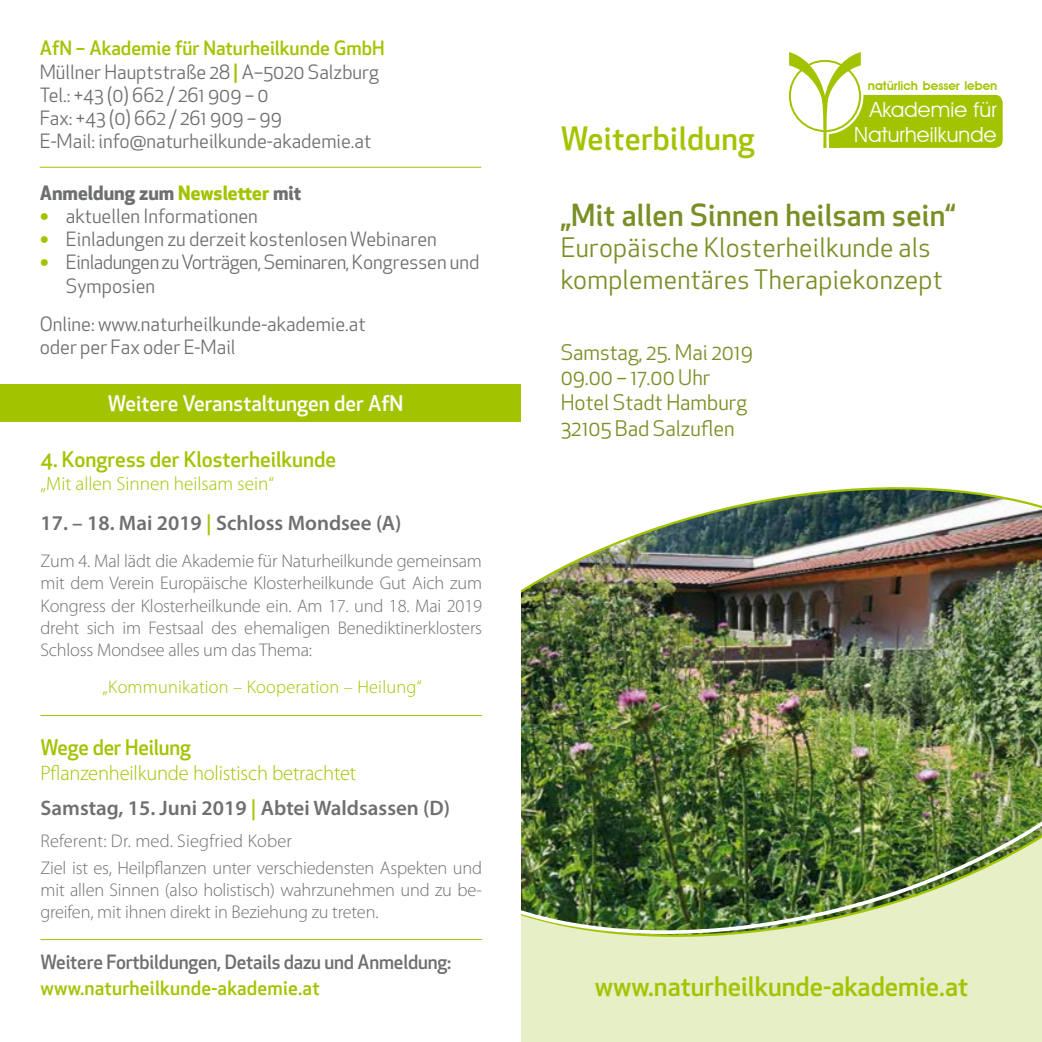
<style>
.page{position:relative;width:1042px;height:1042px;background:#fff}
.page>*{position:absolute;margin:0;border:0;box-sizing:border-box;transform-origin:0 0}
.t1{font:500 31.5px "Apex New";letter-spacing:.01em;color:#a2c400}
.t2{font:500 29.75px "Apex New";letter-spacing:.01em;color:#798f25}
.t3{font:26.25px/31.5px "Apex New";letter-spacing:.01em;color:#798f25}
.t4{font:500 26.25px "Apex New";color:#a2c400}
.t5{font:300 21px/35.2px "Myriad Pro";letter-spacing:-.01em;color:#a2c400}
.t6{font:21px/25.2px "Apex New";color:#798f25}
.t7{font:500 21px "Apex New";color:#a2c400}
.t8{font:600 21px "Myriad Pro";color:#6e6f70}
.t9{font:500 21px "Apex New";color:#fff}
.t10{font:21px/25.2px "Avant Garde IT Cby BT";letter-spacing:.01em;color:#fff;text-align:right}
.t11{font:19.25px/23.1px "Apex New";color:#6e6f70}
.t12{font:19.25px/23.1px "Apex New";letter-spacing:-.025em;color:#6e6f70}
.t13{font:500 19.25px "Apex New";letter-spacing:-.01em;color:#6e6f70}
.t14{font:500 19.25px "Apex New";letter-spacing:.01em;color:#a2c400}
.t15{font:300 19.25px "Myriad Pro";color:#a2c400}
.t16{font:700 19.25px "Apex New";color:#6e6f70}
.t17{font:300 18.38px/22.1px "Myriad Pro";letter-spacing:-.01em;color:#6e6f70}
.t18{font:300 18.38px "Myriad Pro";letter-spacing:.01em;color:#a2c400}
.t19{font:600 12.42px "Avant Garde IT Cby BT";color:#a2c400}
.s1{font-weight:500;color:#a2c400}
.s2{color:#a2c400}
.s3{font-family:"Gotham";font-weight:900;font-size:18.38px;color:#a2c400}
.s4{font-weight:600;color:#6e6f70}
.s5{font-weight:600}
</style>
<div class="page">
<div style="left:829px;top:95px;width:173px;height:53px;background:#a2c400;border-radius:8px"></div>
<svg style="left:789px;top:52px;width:72px;height:96px"></svg>
<div style="left:829px;top:138px;width:11px;height:10px;background:#a2c400"></div>
<div style="left:521px;top:676px;width:521px;height:366px;background:#e6efc5"></div>
<img style="left:360px;top:487px;width:682px;height:454px">
<div style="left:372px;top:561px;width:149px;height:408px;background:#fff"></div>
<hr style="left:40px;top:167px;width:441px;height:1px;background:#a2c400">
<div style="left:0;top:384px;width:521px;height:38px;background:#a2c400"></div>
<hr style="left:40px;top:715px;width:442px;height:1px;background:#a2c400">
<hr style="left:40px;top:939px;width:442px;height:1px;background:#a2c400">
<p class="t11" style="left:40px;top:37px;width:346px"><span class="s1">AfN – Akademie für Naturheilkunde GmbH </span>Müllner Hauptstraße 28 <span class="s1">|</span> A–5020 Salzburg Tel.: +43 (0) 662 / 261 909 – 0<br>Fax: +43 (0) 662 / 261 909 – 99<br>E-Mail: info@naturheilkunde-akademie.at</p>
<p class="t16" style="left:40px;top:179px;width:263px">Anmeldung zum <span class="s2">Newsletter</span> mit</p>
<p class="t11" style="left:40px;top:205px;width:220px"><span class="s3">•</span> aktuellen Informationen</p>
<p class="t11" style="left:40px;top:228px;width:399px"><span class="s3">•</span> Einladungen zu derzeit kostenlosen Webinaren</p>
<p class="t12" style="left:66px;top:251px;width:415px;text-indent:-26px"><span class="s3">•</span> Einladungen zu Vorträgen, Seminaren, Kongressen und<br>Symposien</p>
<p class="t11" style="left:40px;top:312px;width:327px">Online: www.naturheilkunde-akademie.at oder per Fax oder E-Mail</p>
<p class="t9" style="left:108px;top:389px;width:297px">Weitere Veranstaltungen der AfN</p>
<p class="t7" style="left:40px;top:445px;width:297px">4. Kongress der Klosterheilkunde</p>
<p class="t15" style="left:40px;top:472px;width:235px">„Mit allen Sinnen heilsam sein“</p>
<p class="t8" style="left:40px;top:510px;width:362px">17. – 18. Mai 2019 <span class="s2">|</span> Schloss Mondsee (A)</p>
<p class="t17" style="left:40px;top:550px;width:443px;text-align:justify">Zum 4. Mal lädt die Akademie für Naturheilkunde gemeinsam mit dem Verein Europäische Klosterheilkunde Gut Aich zum Kongress der Klosterheilkunde ein. Am 17. und 18. Mai 2019 dreht sich im Festsaal des ehemaligen Benediktinerklosters Schloss Mondsee alles um das Thema:</p>
<p class="t18" style="left:103px;top:675px;width:321px">„Kommunikation – Kooperation – Heilung“</p>
<p class="t7" style="left:40px;top:733px;width:152px">Wege der Heilung</p>
<p class="t5" style="left:40px;top:755px;width:411px">Pflanzenheilkunde holistisch betrachtet<br><span class="s4">Samstag, 15. Juni 2019</span> <span class="s5">|</span> <span class="s4">Abtei Waldsassen (D)</span></p>
<p class="t17" style="left:40px;top:827px;width:443px;line-height:26.9px">Referent: Dr. med. Siegfried Kober<br>Ziel ist es, Heilpflanzen unter verschiedensten Aspekten und</p>
<p class="t17" style="left:40px;top:879px;width:443px">mit allen Sinnen (also holistisch) wahrzunehmen und zu be&shy;greifen, mit ihnen direkt in Beziehung zu treten.</p>
<p class="t13" style="left:40px;top:949px;width:412px">Weitere Fortbildungen, Details dazu und Anmeldung:</p>
<p class="t14" style="left:40px;top:974px;width:281px">www.naturheilkunde-akademie.at</p>
<h1 class="t1" style="left:561px;top:117px;width:195px">Weiterbildung</h1>
<p class="t19" style="left:868px;top:78px;width:131px">natürlich besser leben</p>
<p class="t10" style="left:854px;top:97px;width:144px">Akademie für<br>Naturheilkunde</p>
<h2 class="t2" style="left:561px;top:195px;width:396px">„Mit allen Sinnen heilsam sein“</h2>
<h3 class="t3" style="left:561px;top:232px;width:383px">Europäische Klosterheilkunde als komplementäres Therapiekonzept</h3>
<p class="t6" style="left:561px;top:340px;width:194px">Samstag, 25. Mai 2019<br>09.00 – 17.00 Uhr<br>Hotel Stadt Hamburg<br>32105 Bad Salzuflen</p>
<h3 class="t4" style="left:595px;top:969px;width:375px">www.naturheilkunde-akademie.at</h3>
</div>
